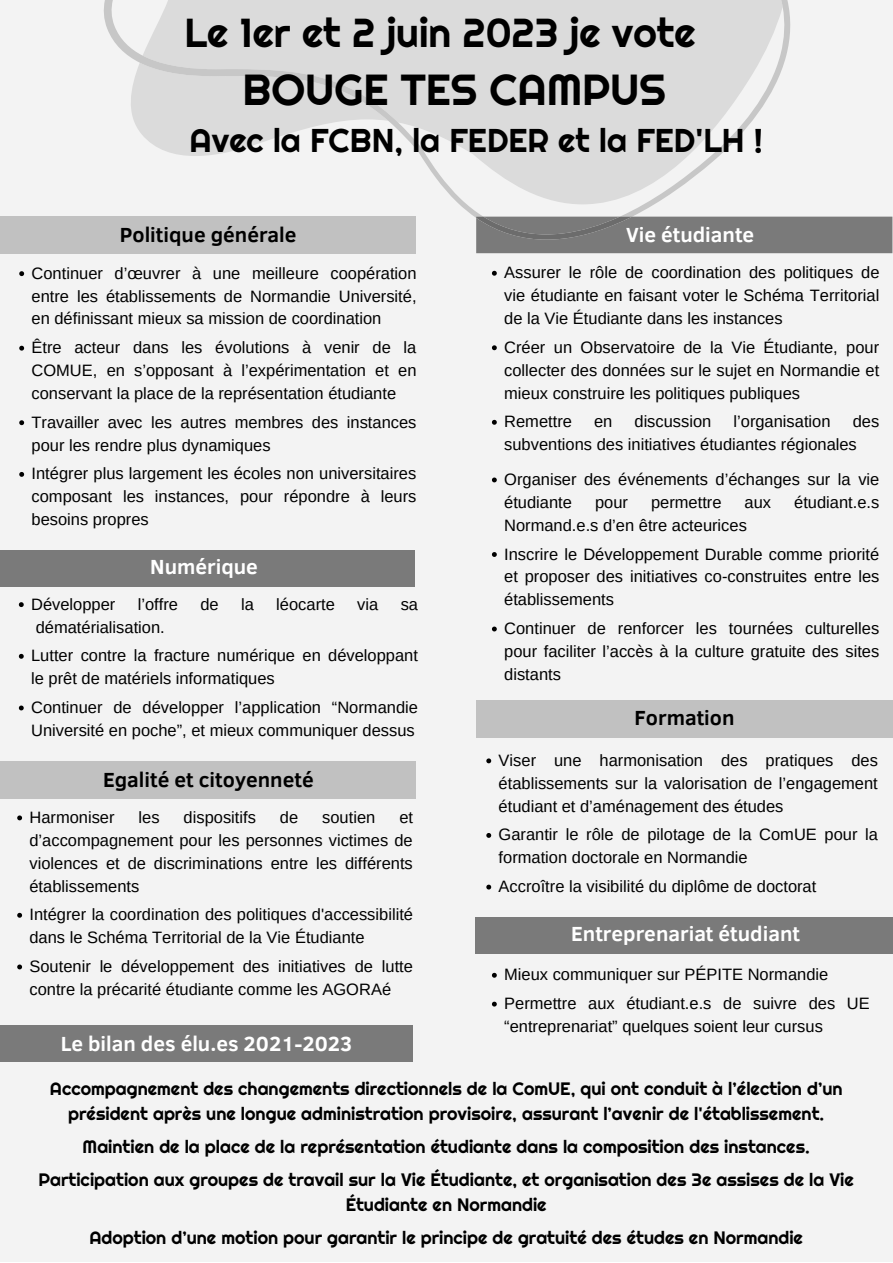
<style>
.page{position:relative;width:893px;height:1263px;background:#fff}
.page>*{position:absolute;margin:0;border:0;box-sizing:border-box;transform-origin:0 0}
.t1{font:43.5px "Righteous";color:#000}
.t2{font:40.5px "Righteous";color:#000}
.t3{font:33px "Righteous";color:#000}
.t4{font:700 21px "Clear Sans";color:#fff}
.t5{font:700 21px "Clear Sans";color:#000}
.t6{font:18px/33px "Righteous";color:#000;text-align:center}
.t7{font:16.5px/22.8px "Arimo";color:#000}
</style>
<div class="page">
<div style="left:0;top:0;width:892px;height:1262px;background:#f3f3f3"></div>
<svg style="left:104px;top:0;width:686px;height:218px;fill:#dbdbdb"></svg>
<div style="left:0;top:551px;width:415px;height:36px;background:#7a7a7a"></div>
<svg style="left:19px;top:602px;width:5px;height:5px"></svg>
<svg style="left:19px;top:654px;width:5px;height:5px"></svg>
<svg style="left:19px;top:706px;width:5px;height:4px"></svg>
<div style="left:476px;top:700px;width:416px;height:38px;background:#c1c1c1"></div>
<svg style="left:486px;top:758px;width:5px;height:5px"></svg>
<svg style="left:486px;top:833px;width:5px;height:5px"></svg>
<svg style="left:486px;top:885px;width:5px;height:5px"></svg>
<div style="left:0;top:761px;width:416px;height:38px;background:#c1c1c1"></div>
<svg style="left:17px;top:815px;width:5px;height:5px"></svg>
<svg style="left:17px;top:913px;width:5px;height:5px"></svg>
<svg style="left:17px;top:965px;width:5px;height:4px"></svg>
<div style="left:475px;top:918px;width:417px;height:36px;background:#7a7a7a"></div>
<svg style="left:492px;top:973px;width:5px;height:5px"></svg>
<svg style="left:492px;top:1002px;width:5px;height:5px"></svg>
<div style="left:0;top:1026px;width:413px;height:36px;background:#7a7a7a"></div>
<div style="left:0;top:217px;width:416px;height:37px;background:#c1c1c1"></div>
<svg style="left:19px;top:271px;width:5px;height:5px"></svg>
<svg style="left:19px;top:346px;width:5px;height:5px"></svg>
<svg style="left:19px;top:420px;width:5px;height:5px"></svg>
<svg style="left:19px;top:472px;width:5px;height:5px"></svg>
<svg style="left:492px;top:271px;width:5px;height:5px"></svg>
<svg style="left:492px;top:345px;width:5px;height:5px"></svg>
<svg style="left:492px;top:420px;width:5px;height:5px"></svg>
<svg style="left:492px;top:478px;width:5px;height:4px"></svg>
<svg style="left:492px;top:552px;width:5px;height:5px"></svg>
<svg style="left:492px;top:627px;width:5px;height:4px"></svg>
<div style="left:476px;top:217px;width:416px;height:36px;background:#7a7a7a"></div>
<h2 class="t2" style="left:184px;top:7px;width:513px">Le 1er et 2 juin 2023 je vote</h2>
<h1 class="t1" style="left:242px;top:62px;width:425px">BOUGE TES CAMPUS</h1>
<h3 class="t3" style="left:190px;top:120px;width:575px">Avec la FCBN, la FEDER et la FED'LH !</h3>
<p class="t5" style="left:120px;top:219px;width:178px">Politique générale</p>
<p class="t7" style="left:32px;top:262px;width:387px;text-align:justify">Continuer d’œuvrer à une meilleure coopération entre les établissements de Normandie Université, en définissant mieux sa mission de coordination</p>
<p class="t7" style="left:32px;top:336px;width:386px;text-align:justify">Être acteur dans les évolutions à venir de la COMUE, en s’opposant à l’expérimentation et en conservant la place de la représentation étudiante</p>
<p class="t7" style="left:32px;top:411px;width:386px">Travailler avec les autres membres des instances pour les rendre plus dynamiques</p>
<p class="t7" style="left:32px;top:462px;width:386px;text-align:justify">Intégrer plus largement les écoles non universitaires composant les instances, pour répondre à leurs besoins propres</p>
<p class="t4" style="left:150px;top:552px;width:109px">Numérique</p>
<p class="t7" style="left:31px;top:593px;width:86px">Développer</p>
<p class="t7" style="left:138px;top:593px;width:42px">l’offre</p>
<p class="t7" style="left:200px;top:593px;width:20px">de</p>
<p class="t7" style="left:241px;top:593px;width:14px">la</p>
<p class="t7" style="left:276px;top:593px;width:60px">léocarte</p>
<p class="t7" style="left:357px;top:593px;width:23px">via</p>
<p class="t7" style="left:401px;top:593px;width:19px">sa</p>
<p class="t7" style="left:31px;top:612px;width:388px;line-height:28.8px">dématérialisation.<br>Lutter contre la fracture numérique en développant</p>
<p class="t7" style="left:31px;top:664px;width:388px;line-height:28.8px">le prêt de matériels informatiques<br>Continuer de développer l’application “Normandie</p>
<p class="t7" style="left:31px;top:719px;width:385px">Université en poche”, et mieux communiquer dessus</p>
<p class="t5" style="left:103px;top:764px;width:212px">Egalité et citoyenneté</p>
<p class="t7" style="left:29px;top:806px;width:87px">Harmoniser</p>
<p class="t7" style="left:139px;top:806px;width:23px">les</p>
<p class="t7" style="left:184px;top:806px;width:74px">dispositifs</p>
<p class="t7" style="left:280px;top:806px;width:20px">de</p>
<p class="t7" style="left:322px;top:806px;width:55px">soutien</p>
<p class="t7" style="left:29px;top:806px;width:385px;text-align:justify;text-indent:370px">et d’accompagnement pour les personnes victimes de violences et de discriminations entre les différents établissements</p>
<p class="t7" style="left:29px;top:903px;width:385px">Intégrer la coordination des politiques d'accessibilité dans le Schéma Territorial de la Vie Étudiante</p>
<p class="t7" style="left:29px;top:955px;width:385px">Soutenir le développement des initiatives de lutte contre la précarité étudiante comme les AGORAé</p>
<p class="t4" style="left:61px;top:1028px;width:293px">Le bilan des élu.es 2021-2023</p>
<p class="t4" style="left:626px;top:219px;width:130px">Vie étudiante</p>
<p class="t7" style="left:504px;top:261px;width:377px;text-align:justify">Assurer le rôle de coordination des politiques de vie étudiante en faisant voter le Schéma Territorial de la Vie Étudiante dans les instances</p>
<p class="t7" style="left:504px;top:336px;width:377px;text-align:justify">Créer un Observatoire de la Vie Étudiante, pour collecter des données sur le sujet en Normandie et mieux construire les politiques publiques</p>
<p class="t7" style="left:504px;top:410px;width:69px">Remettre</p>
<p class="t7" style="left:594px;top:410px;width:20px">en</p>
<p class="t7" style="left:634px;top:410px;width:78px">discussion</p>
<p class="t7" style="left:733px;top:410px;width:99px">l’organisation</p>
<p class="t7" style="left:504px;top:410px;width:376px;text-indent:348px">des subventions des initiatives étudiantes régionales</p>
<p class="t7" style="left:504px;top:468px;width:377px">Organiser des événements d’échanges sur la vie étudiante</p>
<p class="t7" style="left:595px;top:491px;width:34px">pour</p>
<p class="t7" style="left:651px;top:491px;width:72px">permettre</p>
<p class="t7" style="left:744px;top:491px;width:28px">aux</p>
<p class="t7" style="left:794px;top:491px;width:87px">étudiant.e.s</p>
<p class="t7" style="left:504px;top:511px;width:377px;line-height:28.8px">Normand.e.s d’en être acteurices<br>Inscrire le Développement Durable comme priorité</p>
<p class="t7" style="left:504px;top:565px;width:377px">et proposer des initiatives co-construites entre les établissements</p>
<p class="t7" style="left:504px;top:617px;width:377px;text-align:justify">Continuer de renforcer les tournées culturelles pour faciliter l’accès à la culture gratuite des sites distants</p>
<p class="t5" style="left:635px;top:703px;width:101px">Formation</p>
<p class="t7" style="left:499px;top:749px;width:381px;text-align:justify">Viser une harmonisation des pratiques des établissements sur la valorisation de l’engagement étudiant et d’aménagement des études</p>
<p class="t7" style="left:499px;top:823px;width:381px">Garantir le rôle de pilotage de la ComUE pour la formation doctorale en Normandie</p>
<p class="t7" style="left:499px;top:875px;width:319px">Accroître la visibilité du diplôme de doctorat</p>
<p class="t4" style="left:571px;top:918px;width:230px">Entreprenariat étudiant</p>
<p class="t7" style="left:504px;top:960px;width:367px;line-height:28.8px">Mieux communiquer sur PÉPITE Normandie<br>Permettre aux étudiant.e.s de suivre des UE</p>
<p class="t7" style="left:504px;top:1015px;width:320px">“entreprenariat” quelques soient leur cursus</p>
<p class="t6" style="left:50px;top:1076px;width:794px;line-height:24.9px">Accompagnement des changements directionnels de la ComUE, qui ont conduit à l’élection d’un président après une longue administration provisoire, assurant l’avenir de l'établissement.</p>
<p class="t6" style="left:39px;top:1130px;width:817px">Maintien de la place de la représentation étudiante dans la composition des instances.<br>Participation aux groupes de travail sur la Vie Étudiante, et organisation des 3e assises de la Vie</p>
<p class="t6" style="left:89px;top:1188px;width:715px">Étudiante en Normandie<br>Adoption d’une motion pour garantir le principe de gratuité des études en Normandie</p>
</div>
